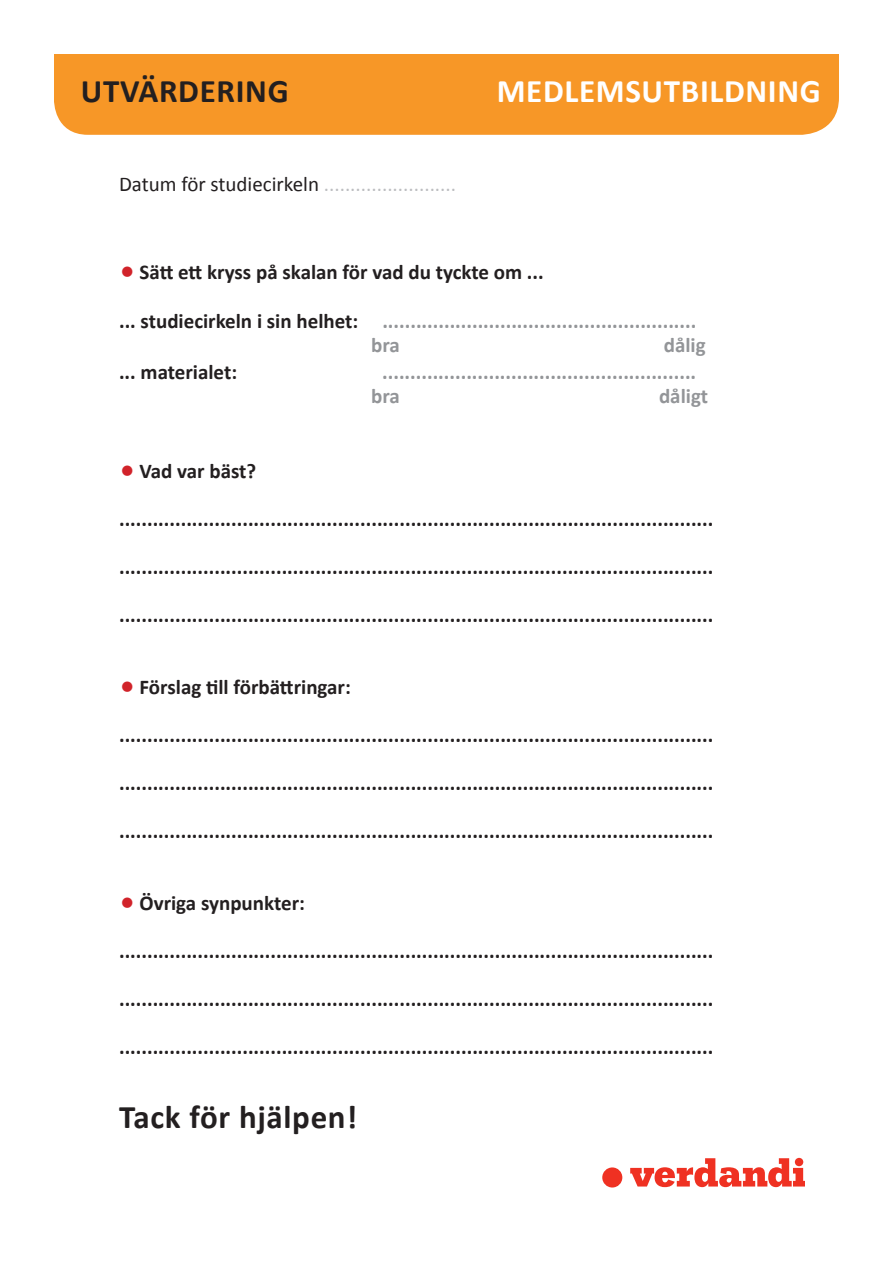
<style>
.page{position:relative;width:893px;height:1263px;background:#fff}
.page>*{position:absolute;margin:0;border:0;box-sizing:border-box;transform-origin:0 0}
.t1{font:700 33px "Calibri";letter-spacing:.02em;color:#231f20}
.t2{font:700 33px "Calibri";letter-spacing:.02em;color:#fff}
.t3{font:700 21px "Calibri";color:#231f20}
.t4{font:700 21px/24px "Calibri";color:#939598}
.t5{font:21px "Calibri";color:#bcbdc0}
.s1{color:#231f20}
.s2{font-weight:400;font-size:33px;color:#d1232a}
</style>
<div class="page">
<div style="left:54px;top:54px;width:785px;height:81px;background:#f79727"></div>
<svg style="left:630px;top:1158px;width:175px;height:29px"></svg>
<div style="left:602px;top:1167px;width:20px;height:20px;background:#ef3122;border-radius:50%"></div>
<h1 class="t1" style="left:81px;top:70px;width:209px">UTVÄRDERING</h1>
<h1 class="t2" style="left:497px;top:70px;width:326px">MEDLEMSUTBILDNING</h1>
<p class="t5" style="left:119px;top:171px;width:339px"><span class="s1">Datum för studiecirkeln</span> .........................</p>
<p class="t3" style="left:119px;top:259px;width:426px"><span class="s2">•</span> Sätt ett kryss på skalan för vad du tyckte om ...</p>
<p class="t3" style="left:119px;top:308px;width:241px">... studiecirkeln i sin helhet:</p>
<p class="t3" style="left:119px;top:359px;width:120px">... materialet:</p>
<p class="t4" style="left:371px;top:309px;width:327px;text-indent:11px">........................................................ bra</p>
<p class="t4" style="left:664px;top:333px;width:43px">dålig</p>
<p class="t4" style="left:371px;top:360px;width:326px;text-indent:11px">........................................................ bra</p>
<p class="t4" style="left:659px;top:384px;width:51px">dåligt</p>
<p class="t3" style="left:119px;top:457px;width:139px"><span class="s2">•</span> Vad var bäst?</p>
<p class="t3" style="left:119px;top:505px;width:596px">..........................................................................................................</p>
<p class="t3" style="left:119px;top:553px;width:596px">..........................................................................................................</p>
<p class="t3" style="left:119px;top:601px;width:596px">..........................................................................................................</p>
<p class="t3" style="left:119px;top:673px;width:233px"><span class="s2">•</span> Förslag till förbättringar:</p>
<p class="t3" style="left:119px;top:721px;width:596px">..........................................................................................................</p>
<p class="t3" style="left:119px;top:769px;width:596px">..........................................................................................................</p>
<p class="t3" style="left:119px;top:817px;width:596px">..........................................................................................................</p>
<p class="t3" style="left:119px;top:889px;width:187px"><span class="s2">•</span> Övriga synpunkter:</p>
<p class="t3" style="left:119px;top:937px;width:596px">..........................................................................................................</p>
<p class="t3" style="left:119px;top:985px;width:596px">..........................................................................................................</p>
<p class="t3" style="left:119px;top:1033px;width:596px">..........................................................................................................</p>
<h1 class="t1" style="left:119px;top:1096px;width:240px">Tack för hjälpen!</h1>
</div>
